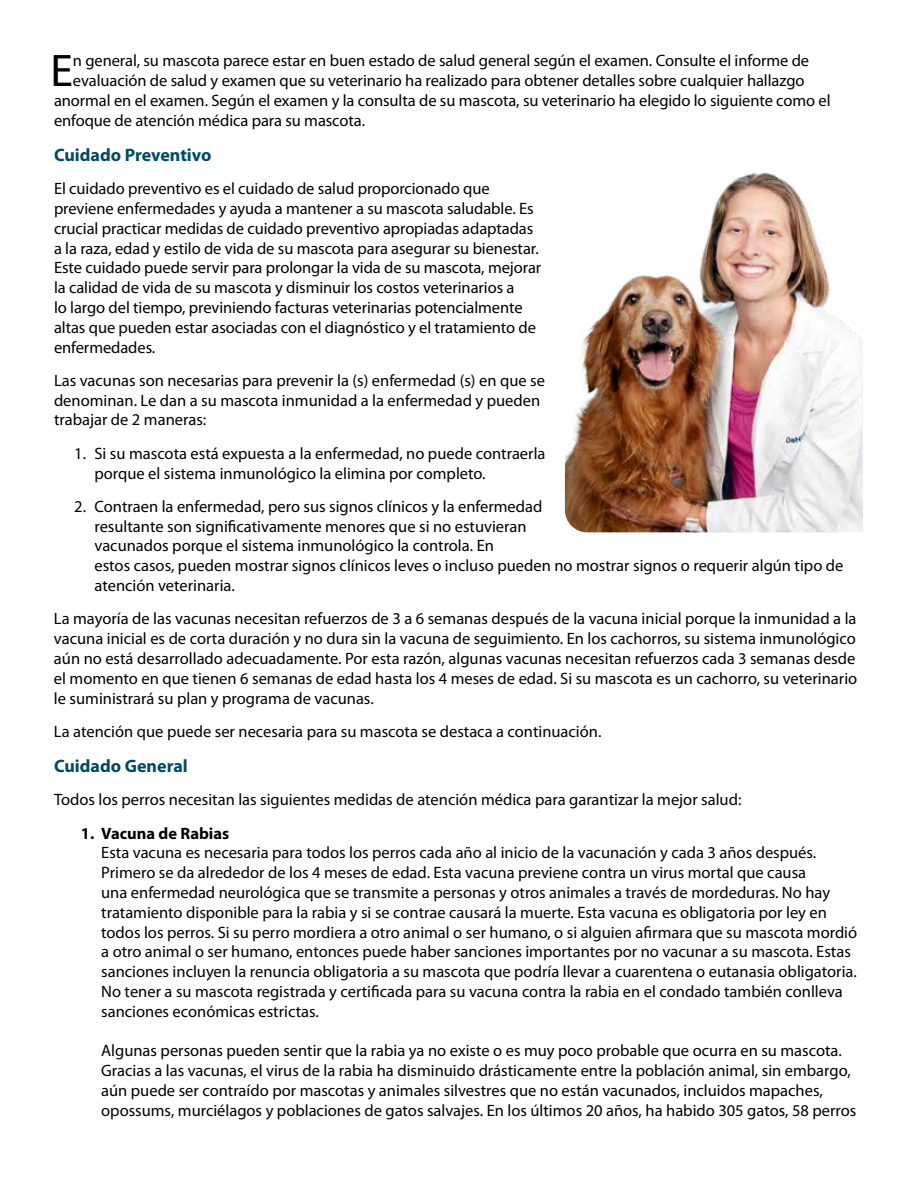
<style>
.page{position:relative;width:918px;height:1188px;background:#fff}
.page>*{position:absolute;margin:0;border:0;box-sizing:border-box;transform-origin:0 0}
.t1{font:45.9px "Myriad Pro";color:#000}
.t2{font:700 18px "Myriad Pro";color:#004a64}
.t3{font:16.5px/19.8px "Myriad Pro";color:#000}
.t4{font:700 16.5px "Myriad Pro";color:#000}
</style>
<div class="page">
<img style="left:565px;top:172px;width:298px;height:360px">
<h1 class="t1" style="left:51px;top:42px;width:24px">E</h1>
<p class="t3" style="left:73px;top:51px;width:738px">n general, su mascota parece estar en buen estado de salud general según el examen. Consulte el informe de</p>
<p class="t3" style="left:73px;top:70px;width:733px">evaluación de salud y examen que su veterinario ha realizado para obtener detalles sobre cualquier hallazgo</p>
<p class="t3" style="left:54px;top:90px;width:778px">anormal en el examen. Según el examen y la consulta de su mascota, su veterinario ha elegido lo siguiente como el</p>
<p class="t3" style="left:54px;top:110px;width:313px">enfoque de atención médica para su mascota.</p>
<p class="t2" style="left:54px;top:143px;width:159px">Cuidado Preventivo</p>
<p class="t3" style="left:54px;top:178px;width:489px">El cuidado preventivo es el cuidado de salud proporcionado que previene enfermedades y ayuda a mantener a su mascota saludable. Es crucial practicar medidas de cuidado preventivo apropiadas adaptadas a la raza, edad y estilo de vida de su mascota para asegurar su bienestar.<br>Este cuidado puede servir para prolongar la vida de su mascota, mejorar la calidad de vida de su mascota y disminuir los costos veterinarios a<br>lo largo del tiempo, previniendo facturas veterinarias potencialmente altas que pueden estar asociadas con el diagnóstico y el tratamiento de enfermedades.</p>
<p class="t3" style="left:54px;top:370px;width:493px">Las vacunas son necesarias para prevenir la (s) enfermedad (s) en que se denominan. Le dan a su mascota inmunidad a la enfermedad y pueden trabajar de 2 maneras:</p>
<p class="t3" style="left:94px;top:443px;width:453px;text-indent:-20px">1. Si su mascota está expuesta a la enfermedad, no puede contraerla porque el sistema inmunológico la elimina por completo.</p>
<p class="t3" style="left:94px;top:496px;width:750px;text-indent:-20px">2. Contraen la enfermedad, pero sus signos clínicos y la enfermedad<br>resultante son significativamente menores que si no estuvieran<br>vacunados porque el sistema inmunológico la controla. En<br>estos casos, pueden mostrar signos clínicos leves o incluso pueden no mostrar signos o requerir algún tipo de atención veterinaria.</p>
<p class="t3" style="left:54px;top:609px;width:805px;text-align:justify">La mayoría de las vacunas necesitan refuerzos de 3 a 6 semanas después de la vacuna inicial porque la inmunidad a la vacuna inicial es de corta duración y no dura sin la vacuna de seguimiento. En los cachorros, su sistema inmunológico aún no está desarrollado adecuadamente. Por esta razón, algunas vacunas necesitan refuerzos cada 3 semanas desde el momento en que tienen 6 semanas de edad hasta los 4 meses de edad. Si su mascota es un cachorro, su veterinario le suministrará su plan y programa de vacunas.</p>
<p class="t3" style="left:54px;top:721px;width:549px">La atención que puede ser necesaria para su mascota se destaca a continuación.</p>
<p class="t2" style="left:54px;top:754px;width:135px">Cuidado General</p>
<p class="t3" style="left:54px;top:790px;width:689px">Todos los perros necesitan las siguientes medidas de atención médica para garantizar la mejor salud:</p>
<p class="t4" style="left:81px;top:822px;width:150px">1. Vacuna de Rabias</p>
<p class="t3" style="left:101px;top:843px;width:757px">Esta vacuna es necesaria para todos los perros cada año al inicio de la vacunación y cada 3 años después.<br>Primero se da alrededor de los 4 meses de edad. Esta vacuna previene contra un virus mortal que causa<br>una enfermedad neurológica que se transmite a personas y otros animales a través de mordeduras. No hay tratamiento disponible para la rabia y si se contrae causará la muerte. Esta vacuna es obligatoria por ley en todos los perros. Si su perro mordiera a otro animal o ser humano, o si alguien afirmara que su mascota mordió a otro animal o ser humano, entonces puede haber sanciones importantes por no vacunar a su mascota. Estas sanciones incluyen la renuncia obligatoria a su mascota que podría llevar a cuarentena o eutanasia obligatoria.<br>No tener a su mascota registrada y certificada para su vacuna contra la rabia en el condado también conlleva sanciones económicas estrictas.</p>
<p class="t3" style="left:101px;top:1041px;width:757px">Algunas personas pueden sentir que la rabia ya no existe o es muy poco probable que ocurra en su mascota.<br>Gracias a las vacunas, el virus de la rabia ha disminuido drásticamente entre la población animal, sin embargo, aún puede ser contraído por mascotas y animales silvestres que no están vacunados, incluidos mapaches, opossums, murciélagos y poblaciones de gatos salvajes. En los últimos 20 años, ha habido 305 gatos, 58 perros</p>
</div>
